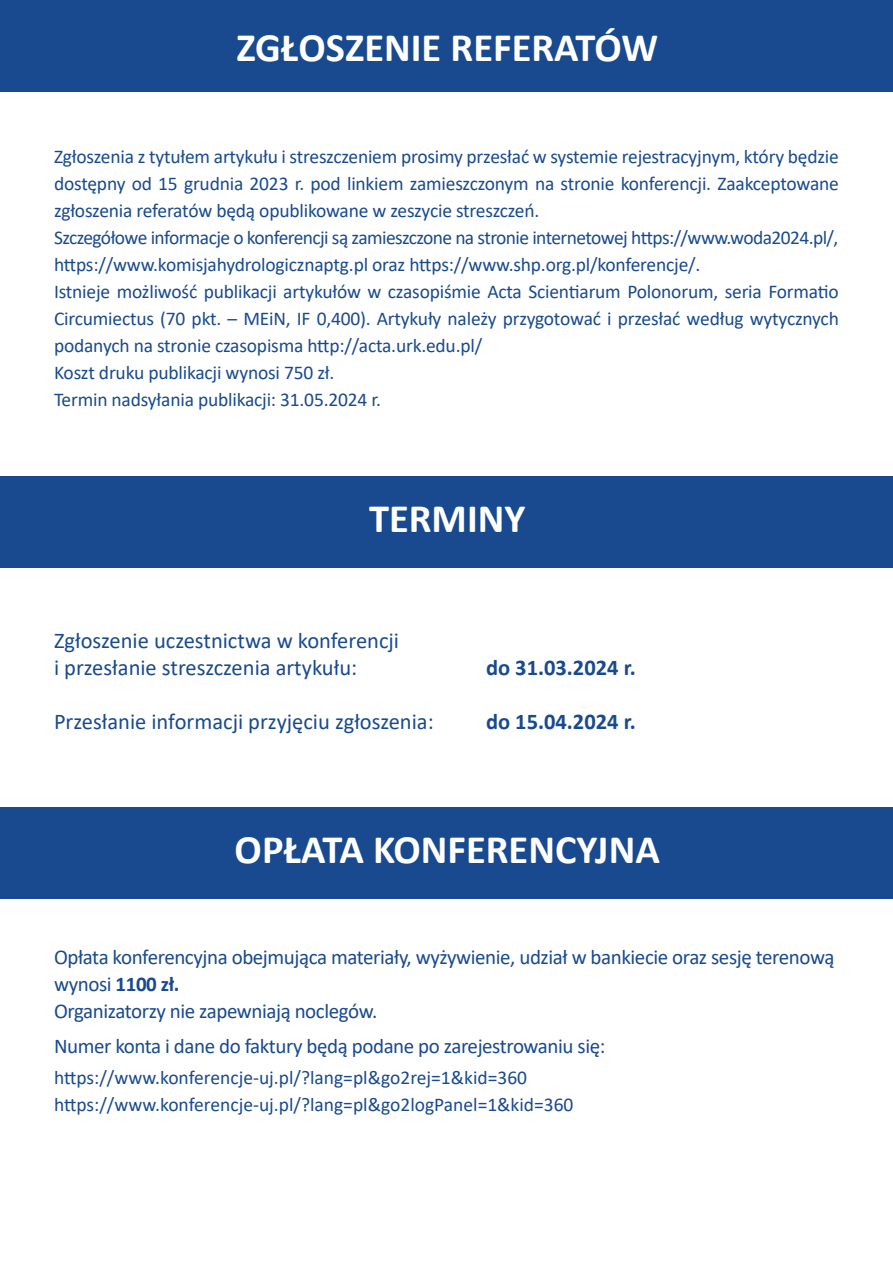
<style>
.page{position:relative;width:893px;height:1263px;background:#fff}
.page>*{position:absolute;margin:0;border:0;box-sizing:border-box;transform-origin:0 0}
.t1{font:700 40.5px "Calibri";color:#fff}
.t2{font:22.5px/27px "Calibri";color:#194a8f}
.t3{font:700 22.5px "Calibri";color:#194a8f}
.t4{font:21px/27px "Calibri";letter-spacing:-.02em;color:#194a8f}
.t5{font:19.5px/27px "Calibri";letter-spacing:-.01em;color:#194a8f;text-align:justify}
.t6{font:19.5px "Calibri";letter-spacing:-.03em;color:#194a8f}
.s1{font-weight:700}
</style>
<div class="page">
<div style="left:0;top:0;width:893px;height:91px;background:#194a8f"></div>
<div style="left:0;top:476px;width:893px;height:91px;background:#194a8f"></div>
<div style="left:0;top:807px;width:893px;height:91px;background:#194a8f"></div>
<p class="t1" style="left:236px;top:19px;width:423px">ZGŁOSZENIE REFERATÓW</p>
<p class="t5" style="left:54px;top:143px;width:786px">Zgłoszenia z tytułem artykułu i streszczeniem prosimy przesłać w systemie rejestracyjnym, który będzie dostępny od 15 grudnia 2023 r. pod linkiem zamieszczonym na stronie konferencji. Zaakceptowane zgłoszenia referatów będą opublikowane w zeszycie streszczeń.</p>
<p class="t6" style="left:54px;top:224px;width:786px">Szczegółowe informacje o konferencji są zamieszczone na stronie internetowej https://www.woda2024.pl/,</p>
<p class="t5" style="left:54px;top:251px;width:648px">https://www.komisjahydrologicznaptg.pl oraz https://www.shp.org.pl/konferencje/.</p>
<p class="t5" style="left:54px;top:278px;width:786px">Istnieje możliwość publikacji artykułów w czasopiśmie Acta Scientiarum Polonorum, seria Formatio Circumiectus (70 pkt. – MEiN, IF 0,400). Artykuły należy przygotować i przesłać według wytycznych podanych na stronie czasopisma http://acta.urk.edu.pl/</p>
<p class="t5" style="left:54px;top:359px;width:282px">Koszt druku publikacji wynosi 750 zł.</p>
<p class="t5" style="left:54px;top:386px;width:328px">Termin nadsyłania publikacji: 31.05.2024 r.</p>
<p class="t1" style="left:369px;top:489px;width:158px">TERMINY</p>
<p class="t2" style="left:54px;top:626px;width:347px">Zgłoszenie uczestnictwa w konferencji i przesłanie streszczenia artykułu:</p>
<p class="t3" style="left:486px;top:651px;width:151px">do 31.03.2024 r.</p>
<p class="t2" style="left:54px;top:707px;width:381px">Przesłanie informacji przyjęciu zgłoszenia:</p>
<p class="t3" style="left:486px;top:705px;width:151px">do 15.04.2024 r.</p>
<p class="t1" style="left:235px;top:820px;width:427px">OPŁATA KONFERENCYJNA</p>
<p class="t4" style="left:54px;top:943px;width:782px">Opłata konferencyjna obejmująca materiały, wyżywienie, udział w bankiecie oraz sesję terenową wynosi <span class="s1">1100 zł.</span></p>
<p class="t4" style="left:54px;top:997px;width:325px">Organizatorzy nie zapewniają noclegów.</p>
<p class="t4" style="left:54px;top:1032px;width:553px">Numer konta i dane do faktury będą podane po zarejestrowaniu się:</p>
<p class="t5" style="left:54px;top:1064px;width:475px">https://www.konferencje-uj.pl/?lang=pl&amp;go2rej=1&amp;kid=360</p>
<p class="t5" style="left:54px;top:1091px;width:521px">https://www.konferencje-uj.pl/?lang=pl&amp;go2logPanel=1&amp;kid=360</p>
</div>
